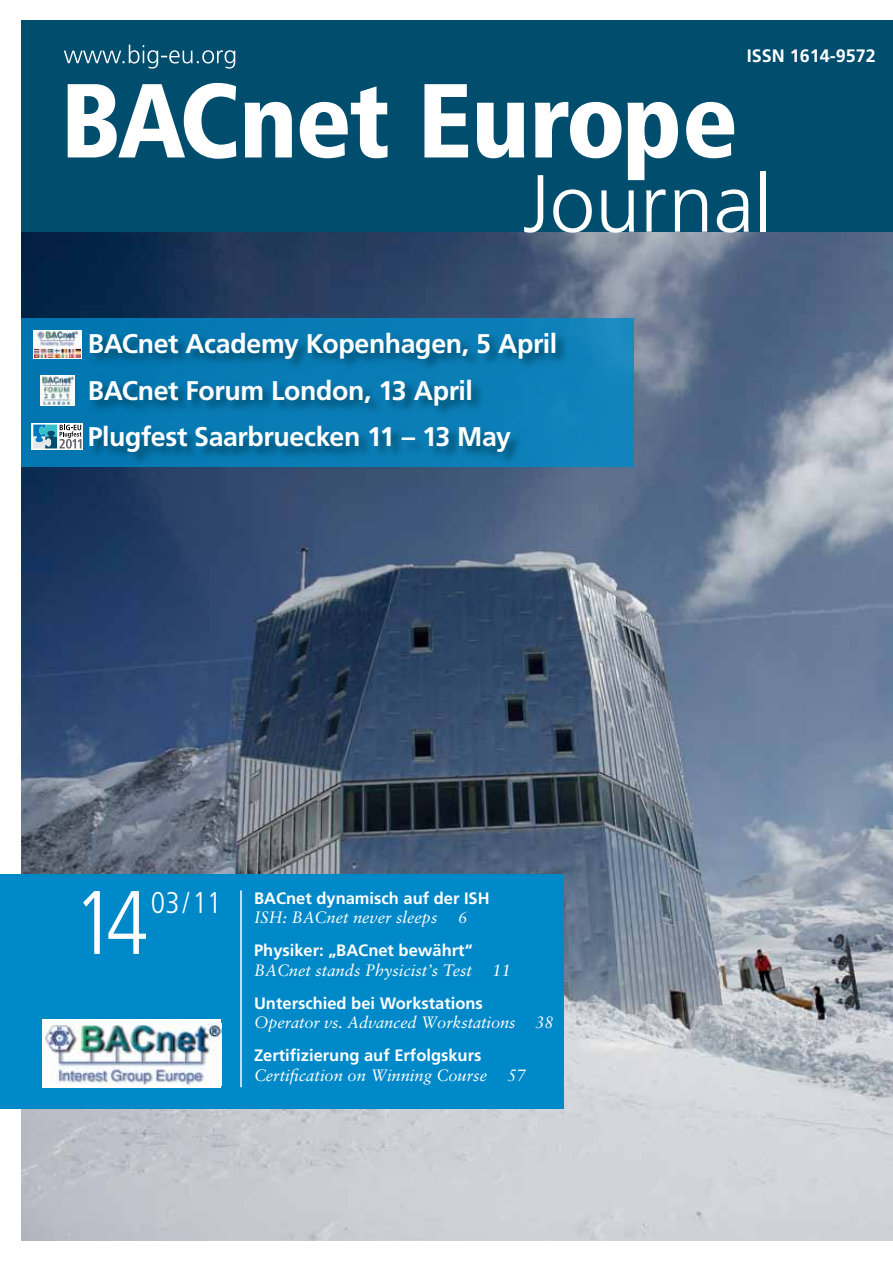
<style>
.page{position:relative;width:893px;height:1263px;background:#fff}
.page>*{position:absolute;margin:0;border:0;box-sizing:border-box;transform-origin:0 0}
.t1{font:900 condensed 105px "Frutiger";letter-spacing:-.02em;color:#fff}
.t2{font:300 condensed 90px "Frutiger";color:#fff}
.t3{font:300 81px "Frutiger";color:#fff}
.t4{font:700 27px/46.5px "Frutiger";letter-spacing:-.015em;color:#fff}
.t5{font:700 18px "Frutiger";color:#fff}
.t6{font:italic 16.5px "Sabon";color:#fff}
.t7{font:700 16.5px "Frutiger";color:#fff}
.s1{font-weight:300;font-stretch:condensed;font-size:30px}
</style>
<div class="page">
<img style="left:21px;top:231px;width:872px;height:1009px">
<div style="left:21px;top:318px;width:613px;height:148px;background:linear-gradient(to right,#0074ae,#1182ba)"></div>
<svg style="left:33px;top:330px;width:48px;height:29px"></svg>
<img style="left:34px;top:332px;width:46px;height:25px">
<img style="left:41px;top:375px;width:33px;height:30px">
<svg style="left:32px;top:423px;width:51px;height:27px"></svg>
<svg style="left:33px;top:425px;width:48px;height:24px"></svg>
<div style="left:21px;top:20px;width:872px;height:211px;background:#004d6d"></div>
<div style="left:0;top:874px;width:563px;height:235px;background:#0089c8"></div>
<hr style="left:240px;top:890px;width:2px;height:197px;background:#fff">
<svg style="left:64px;top:45px;width:171px;height:24px"></svg>
<div style="left:43px;top:1019px;width:178px;height:68px;background:#fff"></div>
<img style="left:43px;top:1023px;width:178px;height:63px">
<svg style="left:89px;top:332px;width:479px;height:134px;background:#0774a9"></svg>
<p class="t5" style="left:747px;top:46px;width:131px">ISSN 1614-9572</p>
<h1 class="t1" style="left:61px;top:58px;width:679px">BACnet Europe</h1>
<h3 class="t3" style="left:523px;top:158px;width:250px">Journal</h3>
<h3 class="t4" style="left:88px;top:321px;width:471px">BACnet Academy Kopenhagen, 5 April<br>BACnet Forum London, 13 April<br>Plugfest Saarbruecken 11 – 13 May</h3>
<h2 class="t2" style="left:72px;top:872px;width:78px">14</h2>
<p class="t7" style="left:151px;top:888px;width:340px"><span class="s1">03 / 11</span> BACnet dynamisch auf der ISH</p>
<p class="t6" style="left:254px;top:908px;width:215px">ISH: BACnet never sleeps 6</p>
<p class="t7" style="left:254px;top:941px;width:220px">Physiker: „BACnet bewährt“</p>
<p class="t6" style="left:254px;top:960px;width:258px">BACnet stands Physicist’s Test 11</p>
<p class="t7" style="left:254px;top:993px;width:230px">Unterschied bei Workstations</p>
<p class="t6" style="left:254px;top:1013px;width:301px">Operator vs. Advanced Workstations 38</p>
<p class="t7" style="left:254px;top:1046px;width:229px">Zertifizierung auf Erfolgskurs</p>
<p class="t6" style="left:254px;top:1065px;width:273px">Certification on Winning Course 57</p>
</div>
